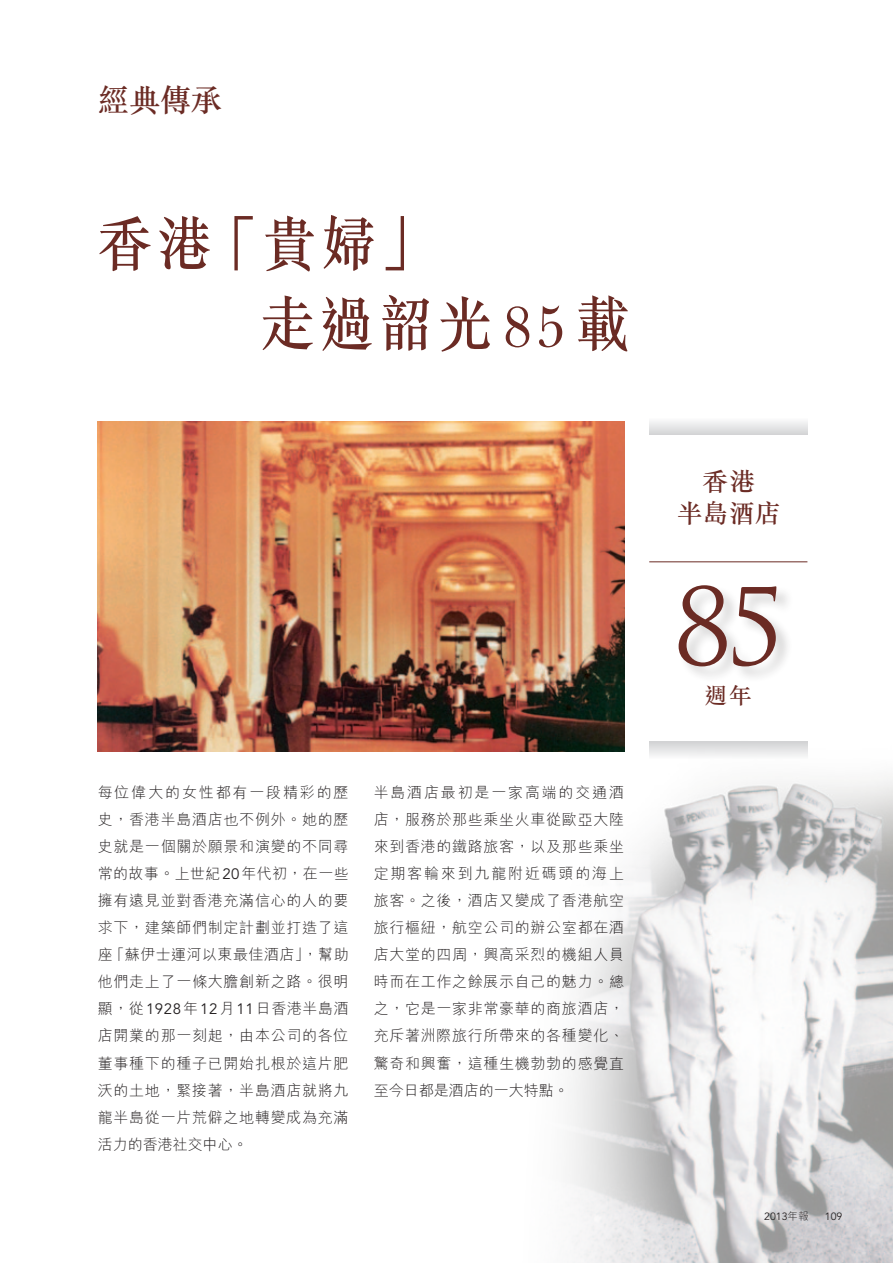
<style>
.page{position:relative;width:893px;height:1263px;background:#fff}
.page>*{position:absolute;margin:0;border:0;box-sizing:border-box;transform-origin:0 0}
.CHAPTER_HEAD{font:103.5px "Trajan Pro";color:#6b2b24}
.C_Chapter_Head{font:500 60px "M Sung HK";letter-spacing:.1em;color:#6b2b24;scale:.9 1}
._00E__BIG_sectionHea{font:500 31.5px "M Sung HK";color:#6b2b24}
.CHAPTER_HEAD-2{font:500 25.5px/31.5px "M Sung HK";letter-spacing:.02em;color:#6b2b24;text-align:center}
.CHAPTER_HEAD-3{font:500 22.5px "M Sung HK";color:#6b2b24}
.C_Body{font:300 15px/27px "M Hei HK";letter-spacing:.045em;color:#231f20;text-align:justify}
.t1{font:10.5px "Avenir";color:#231f20}
.s1{font-family:"Avenir";font-weight:400}
.s2{font-family:"M Hei HK";font-weight:300}
</style>
<div class="page">
<img style="left:98px;top:421px;width:526px;height:330px">
<img style="left:516px;top:647px;width:377px;height:616px">
<svg style="left:649px;top:741px;width:159px;height:46px"></svg>
<svg style="left:649px;top:421px;width:158px;height:14px"></svg>
<hr style="left:649px;top:561px;width:158px;height:1px;background:#6b2b24">
<div style="left:678px;top:584px;width:116px;height:100px;background:#231f20;opacity:.2"></div>
<p class="_00E__BIG_sectionHea" style="left:98px;top:78px;width:126px">經典傳承</p>
<p class="C_Chapter_Head" style="left:98px;top:202px;width:376px">香港「貴婦」</p>
<p class="C_Chapter_Head" style="left:260px;top:283px;width:412px">走過韶光85載</p>
<p class="C_Body" style="left:98px;top:779px;width:252px">每位偉大的女性都有一段精彩的歷史，香港半島酒店也不例外。她的歷史就是一個關於願景和演變的不同尋常的故事。上世紀<span class="s1">20</span>年代初，在一些擁有遠見並對香港充滿信心的人的要求下，建築師們制定計劃並打造了這座「蘇伊士運河以東最佳酒店」，幫助他們走上了一條大膽創新之路。很明顯，從<span class="s1">1928</span>年<span class="s1">12</span>月<span class="s1">11</span>日香港半島酒店開業的那一刻起，由本公司的各位董事種下的種子已開始扎根於這片肥沃的土地，緊接著，半島酒店就將九龍半島從一片荒僻之地轉變成為充滿活力的香港社交中心。</p>
<p class="C_Body" style="left:374px;top:779px;width:252px">半島酒店最初是一家高端的交通酒店，服務於那些乘坐火車從歐亞大陸來到香港的鐵路旅客，以及那些乘坐定期客輪來到九龍附近碼頭的海上旅客。之後，酒店又變成了香港航空旅行樞紐，航空公司的辦公室都在酒店大堂的四周，興高采烈的機組人員時而在工作之餘展示自己的魅力。總之，它是一家非常豪華的商旅酒店，充斥著洲際旅行所帶來的各種變化、驚奇和興奮，這種生機勃勃的感覺直至今日都是酒店的一大特點。</p>
<p class="CHAPTER_HEAD-2" style="left:677px;top:465px;width:105px">香港<br>半島酒店</p>
<p class="CHAPTER_HEAD" style="left:673px;top:561px;width:113px">85</p>
<p class="CHAPTER_HEAD-3" style="left:705px;top:680px;width:49px">週年</p>
<p class="t1" style="left:764px;top:1211px;width:46px">2013<span class="s2">年報</span></p>
<p class="t1" style="left:825px;top:1211px;width:19px">109</p>
</div>
